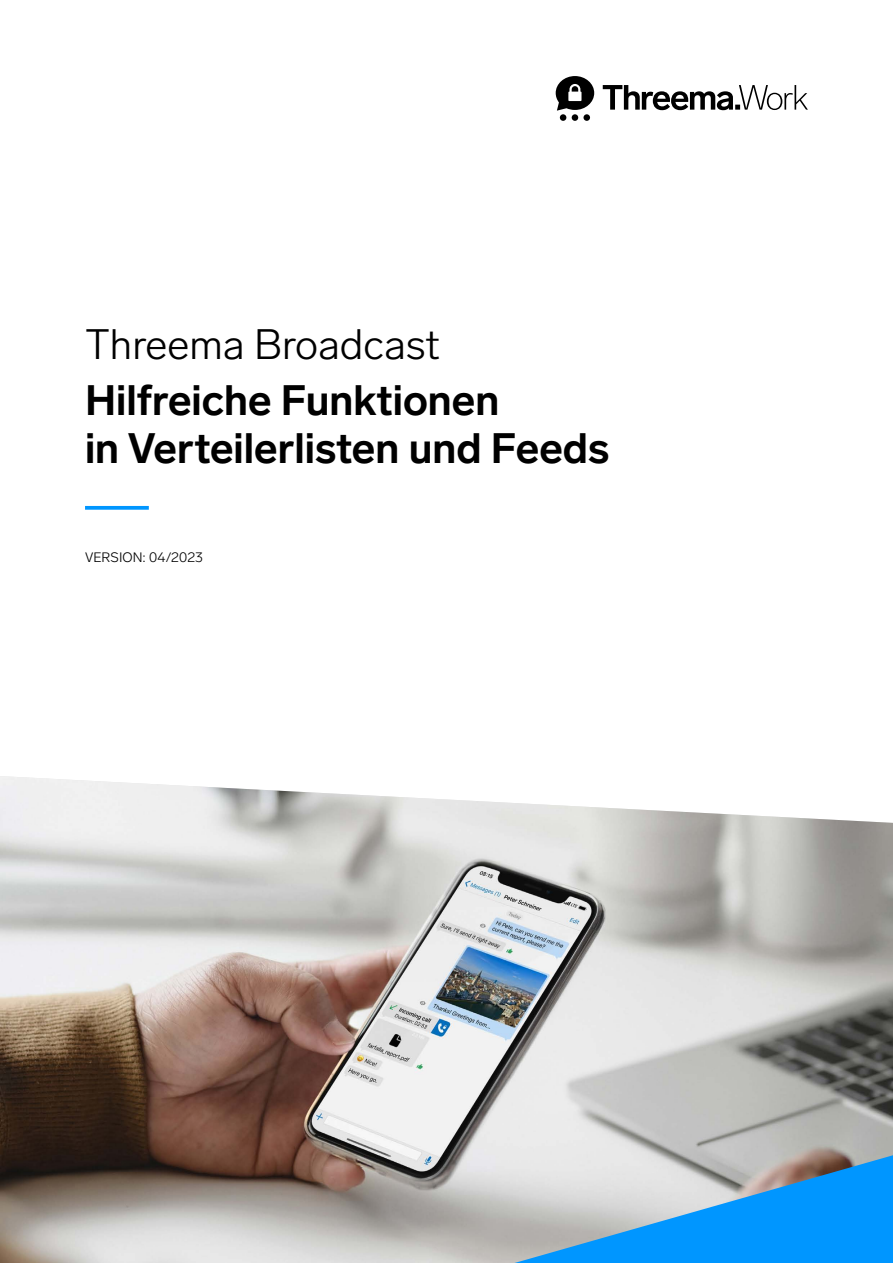
<style>
.page{position:relative;width:893px;height:1263px;background:#fff}
.page>*{position:absolute;margin:0;border:0;box-sizing:border-box;transform-origin:0 0}
.t1{font:700 42px/48px "Lab Grotesque";color:#000}
.t2{font:300 42px "Lab Grotesque";color:#000}
.t3{font:300 13.5px "Lab Grotesque";letter-spacing:.005em;color:#000}
</style>
<div class="page">
<svg style="left:556px;top:76px;width:252px;height:35px"></svg>
<svg style="left:85px;top:506px;width:64px;height:4px"></svg>
<img style="left:0;top:776px;width:893px;height:487px">
<svg style="left:514px;top:1155px;width:379px;height:108px"></svg>
<p class="t2" style="left:85px;top:319px;width:356px">Threema Broadcast</p>
<p class="t1" style="left:85px;top:377px;width:526px">Hilfreiche Funktionen<br>in Verteilerlisten und Feeds</p>
<p class="t3" style="left:85px;top:549px;width:119px">VERSION: 04/2023</p>
</div>
